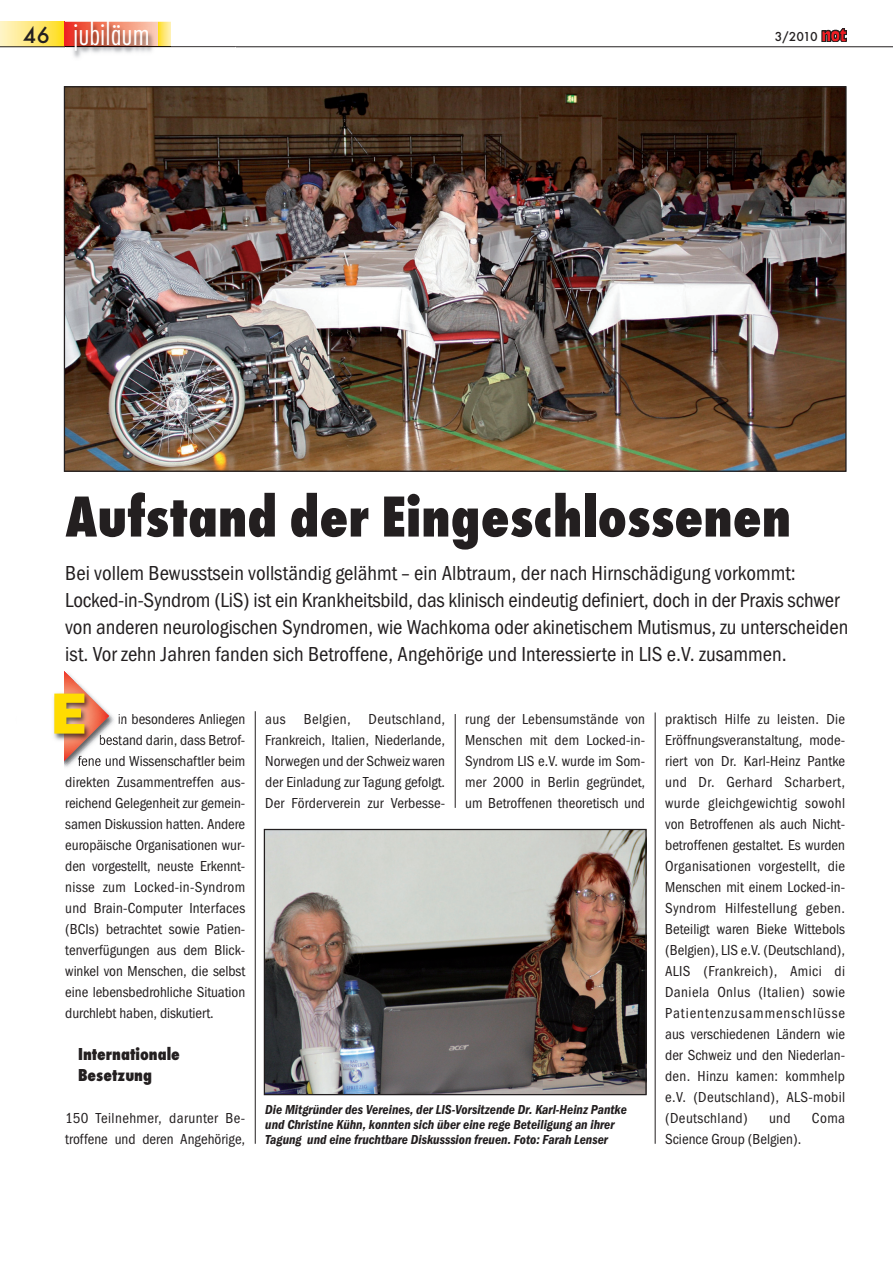
<style>
.page{position:relative;width:893px;height:1263px;background:#fff}
.page>*{position:absolute;margin:0;border:0;box-sizing:border-box;transform-origin:0 0}
.t1{font:800 condensed 60px "Futura T";color:#231f20}
.t2{font:800 60px "Franklin Gothic Itc T";color:#ffdc01}
.t3{font:300 condensed 33px "Futura T";color:#fff}
.t4{font:500 24px "Futura T";color:#231f20}
.t5{font:condensed 21px/27px "Franklin Gothic Itc T";letter-spacing:-.005em;color:#231f20}
.t6{font:800 condensed 18px/21px "Futura T";color:#231f20}
.t7{font:condensed 15px/21px "Franklin Gothic Itc T";color:#231f20;text-align:justify}
.t8{font:condensed 15px "Franklin Gothic Itc T";letter-spacing:.02em;color:#231f20}
.t9{font:italic 600 condensed 13.5px/15px "Franklin Gothic Itc T";color:#231f20}
.t10{font:500 13.5px "Futura T";color:#231f20}
</style>
<div class="page">
<img style="left:66px;top:88px;width:778px;height:382px">
<div style="left:64px;top:21px;width:94px;height:26px;background:#ed2225"></div>
<svg style="left:0;top:21px;width:64px;height:25px;background:#fee878"></svg>
<hr style="left:255px;top:711px;width:1px;height:433px;background:#231f20">
<hr style="left:455px;top:714px;width:1px;height:94px;background:#231f20">
<hr style="left:654px;top:713px;width:1px;height:431px;background:#231f20">
<svg style="left:821px;top:29px;width:25px;height:13px"></svg>
<hr style="left:0;top:46px;width:892px;height:1px;background:#231f20">
<img style="left:66px;top:47px;width:169px;height:11px">
<img style="left:66px;top:21px;width:105px;height:25px">
<img style="left:66px;top:46px;width:169px;height:1px">
<img style="left:64px;top:713px;width:55px;height:54px">
<svg style="left:118px;top:713px;width:5px;height:12px"></svg>
<svg style="left:64px;top:671px;width:45px;height:94px"></svg>
<img style="left:64px;top:681px;width:45px;height:80px">
<img style="left:53px;top:693px;width:11px;height:48px">
<img style="left:266px;top:831px;width:378px;height:262px">
<div style="left:264px;top:829px;width:382px;height:266px;border:1px solid #231f20"></div>
<h2 class="t3" style="left:73px;top:21px;width:78px">jubiläum</h2>
<h3 class="t4" style="left:23px;top:26px;width:29px">46</h3>
<p class="t10" style="left:774px;top:31px;width:44px">3/2010</p>
<h1 class="t1" style="left:65px;top:493px;width:727px">Aufstand der Eingeschlossenen</h1>
<p class="t5" style="left:65px;top:561px;width:784px">Bei vollem Bewusstsein vollständig gelähmt – ein Albtraum, der nach Hirnschädigung vorkommt:<br>Locked-in-Syndrom (LiS) ist ein Krankheitsbild, das klinisch eindeutig definiert, doch in der Praxis schwer von anderen neurologischen Syndromen, wie Wachkoma oder akinetischem Mutismus, zu unterscheiden ist. Vor zehn Jahren fanden sich Betroffene, Angehörige und Interessierte in LIS e.V. zusammen.</p>
<h1 class="t2" style="left:51px;top:694px;width:36px">E</h1>
<p class="t7" style="left:118px;top:710px;width:129px">in besonderes Anliegen</p>
<p class="t7" style="left:99px;top:731px;width:148px">bestand darin, dass Betrof-</p>
<p class="t7" style="left:78px;top:752px;width:169px">fene und Wissenschaftler beim</p>
<p class="t7" style="left:65px;top:773px;width:181px">direkten Zusammentreffen aus-</p>
<p class="t7" style="left:65px;top:794px;width:181px">reichend Gelegenheit zur gemein-</p>
<p class="t7" style="left:65px;top:815px;width:181px">samen Diskussion hatten. Andere</p>
<p class="t7" style="left:65px;top:836px;width:181px">europäische Organisationen wur-</p>
<p class="t7" style="left:65px;top:857px;width:181px">den vorgestellt, neuste Erkennt-</p>
<p class="t8" style="left:65px;top:882px;width:181px">nisse zum Locked-in-Syndrom</p>
<p class="t7" style="left:65px;top:899px;width:181px">und Brain-Computer Interfaces</p>
<p class="t7" style="left:65px;top:920px;width:181px">(BCIs) betrachtet sowie Patien-</p>
<p class="t7" style="left:65px;top:941px;width:181px">tenverfügungen aus dem Blick -</p>
<p class="t7" style="left:65px;top:962px;width:181px">winkel von Menschen, die selbst</p>
<p class="t7" style="left:65px;top:983px;width:181px">eine lebensbedrohliche Situation</p>
<p class="t7" style="left:65px;top:1004px;width:150px">durchlebt haben, diskutiert.</p>
<p class="t6" style="left:78px;top:1045px;width:103px">Internationale<br>Besetzung</p>
<p class="t7" style="left:65px;top:1109px;width:181px">150 Teilnehmer, darunter Be - troffene und deren Angehörige,</p>
<p class="t7" style="left:265px;top:710px;width:181px">aus Belgien, Deutschland, Frankreich, Italien, Niederlande, Norwegen und der Schweiz waren der Einladung zur Tagung gefolgt.<br>Der Förderverein zur Verbesse-</p>
<p class="t7" style="left:465px;top:710px;width:181px">rung der Lebensumstände von Menschen mit dem Locked-in-Syndrom LIS e.V. wurde im Som&shy;mer 2000 in Berlin gegründet, um Betroffenen theoretisch und</p>
<p class="t7" style="left:665px;top:710px;width:181px">praktisch Hilfe zu leisten. Die Eröffnungsveranstaltung, mode&shy;riert von Dr. Karl-Heinz Pantke und Dr. Gerhard Scharbert, wurde gleichgewichtig sowohl von Betroffenen als auch Nicht&shy;betroffenen gestaltet. Es wurden Organisationen vorgestellt, die Menschen mit einem Locked-in-Syndrom Hilfestellung geben.<br>Beteiligt waren Bieke Wittebols (Belgien), LIS e.V. (Deutschland), ALIS (Frankreich), Amici di Daniela Onlus (Italien) sowie Patientenzusammenschlüsse aus verschiedenen Ländern wie der Schweiz und den Niederlan&shy;den. Hinzu kamen: kommhelp e.V. (Deutschland), ALS-mobil (Deutschland)</p>
<p class="t9" style="left:265px;top:1103px;width:363px">Die Mitgründer des Vereines, der LIS-Vorsitzende Dr. Karl-Heinz Pantke und Christine Kühn, konnten sich über eine rege Beteiligung an ihrer<br>Tagung und eine fruchtbare Diskusssion freuen. Foto: Farah Lenser</p>
<p class="t7" style="left:769px;top:1109px;width:23px">und</p>
<p class="t7" style="left:812px;top:1109px;width:35px">Coma</p>
<p class="t7" style="left:665px;top:1130px;width:138px">Science Group (Belgien).</p>
</div>
